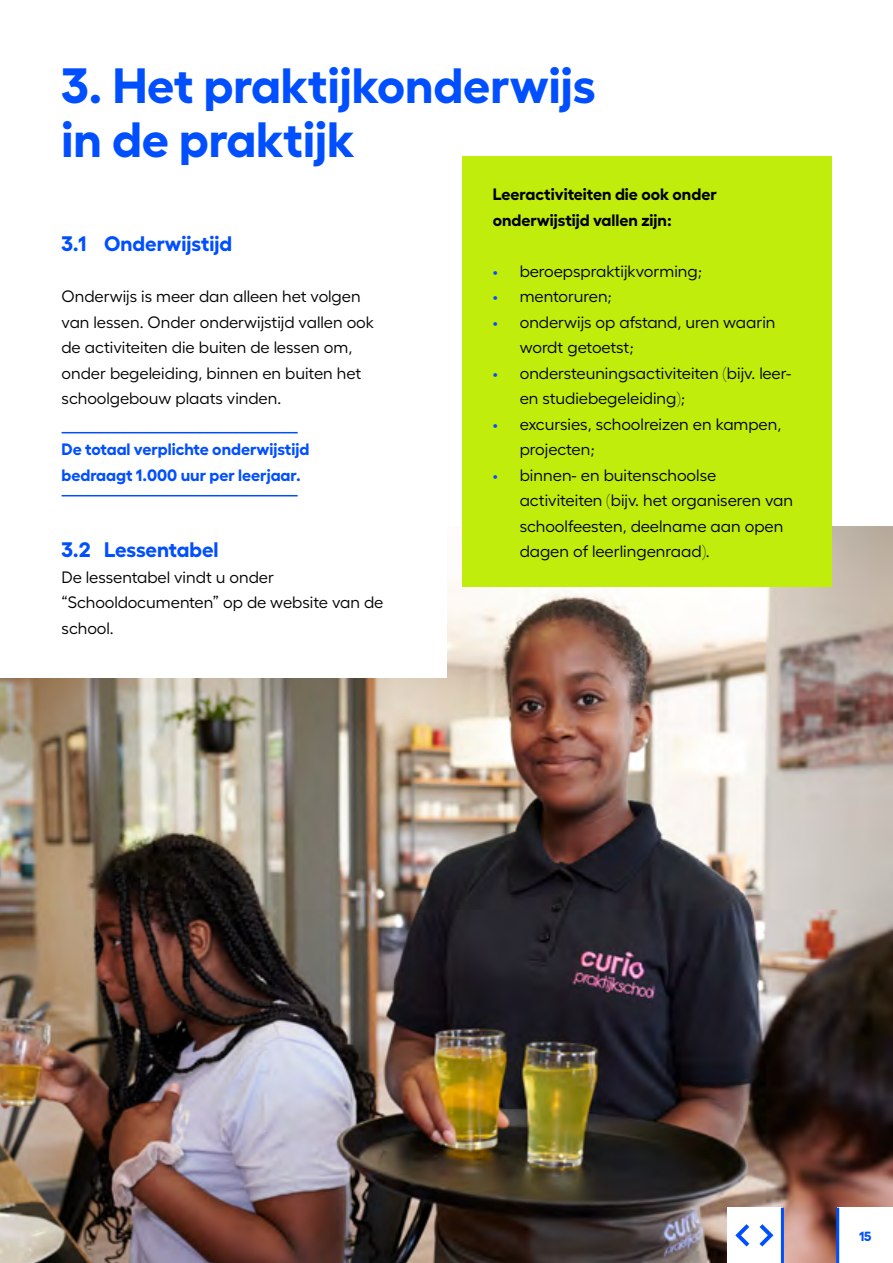
<style>
.page{position:relative;width:893px;height:1263px;background:#fff}
.page>*{position:absolute;margin:0;border:0;box-sizing:border-box;transform-origin:0 0}
.t1{font:700 49.5px/54px "Fellix";color:#004fff}
.t2{font:700 21px "Fellix";color:#004fff}
.t3{font:16.5px/25.5px "Fellix";color:#000}
.t4{font:700 16.5px/25.5px "Fellix";color:#004fff}
.t5{font:700 16.5px/25.5px "Fellix";color:#000}
.t6{font:700 13.35px "Fellix";color:#004fff}
.s1{color:#004fff}
</style>
<div class="page">
<img style="left:0;top:526px;width:893px;height:737px">
<div style="left:462px;top:156px;width:369px;height:431px;background:#c1ed0c"></div>
<hr style="left:62px;top:432px;width:236px;height:1px;background:#004fff">
<hr style="left:62px;top:495px;width:236px;height:1px;background:#004fff">
<div style="left:0;top:497px;width:446px;height:181px;background:#fff"></div>
<div style="left:838px;top:1208px;width:55px;height:55px;background:#fff"></div>
<div style="left:727px;top:1208px;width:55px;height:55px;background:#fff"></div>
<hr style="left:836px;top:1208px;width:3px;height:55px;background:#004fff">
<hr style="left:781px;top:1208px;width:3px;height:55px;background:#004fff">
<svg style="left:759px;top:1224px;width:14px;height:22px"></svg>
<svg style="left:735px;top:1224px;width:14px;height:22px"></svg>
<h1 class="t1" style="left:62px;top:53px;width:536px">3. Het praktijkonderwijs in de praktijk</h1>
<p class="t2" style="left:62px;top:227px;width:172px">3.1 Onderwijstijd</p>
<p class="t3" style="left:62px;top:282px;width:314px">Onderwijs is meer dan alleen het volgen van lessen. Onder onderwijstijd vallen ook de activiteiten die buiten de lessen om, onder begeleiding, binnen en buiten het schoolgebouw plaats vinden.</p>
<p class="t4" style="left:62px;top:435px;width:249px">De totaal verplichte onderwijstijd bedraagt 1.000 uur per leerjaar.</p>
<p class="t5" style="left:493px;top:180px;width:226px">Leeractiviteiten die ook onder onderwijstijd vallen zijn:</p>
<p class="t3" style="left:493px;top:257px;width:211px"><span class="s1">•</span> beroepspraktijkvorming;</p>
<p class="t3" style="left:493px;top:282px;width:121px"><span class="s1">•</span> mentoruren;</p>
<p class="t3" style="left:520px;top:308px;width:257px;text-indent:-27px"><span class="s1">•</span> onderwijs op afstand, uren waarin wordt getoetst;</p>
<p class="t3" style="left:520px;top:359px;width:273px;text-indent:-27px"><span class="s1">•</span> ondersteuningsactiviteiten (bijv. leer&shy;en studiebegeleiding);</p>
<p class="t3" style="left:520px;top:409px;width:263px;text-indent:-27px"><span class="s1">•</span> excursies, schoolreizen en kampen, projecten;</p>
<p class="t3" style="left:520px;top:460px;width:275px;text-indent:-27px"><span class="s1">•</span> binnen- en buitenschoolse activiteiten (bijv. het organiseren van schoolfeesten, deelname aan open</p>
<p class="t2" style="left:62px;top:533px;width:159px">3.2 Lessentabel</p>
<p class="t3" style="left:520px;top:537px;width:192px">dagen of leerlingenraad).</p>
<p class="t3" style="left:62px;top:563px;width:323px">De lessentabel vindt u onder “Schooldocumenten” op de website van de school.</p>
<p class="t6" style="left:859px;top:1225px;width:14px">15</p>
</div>
